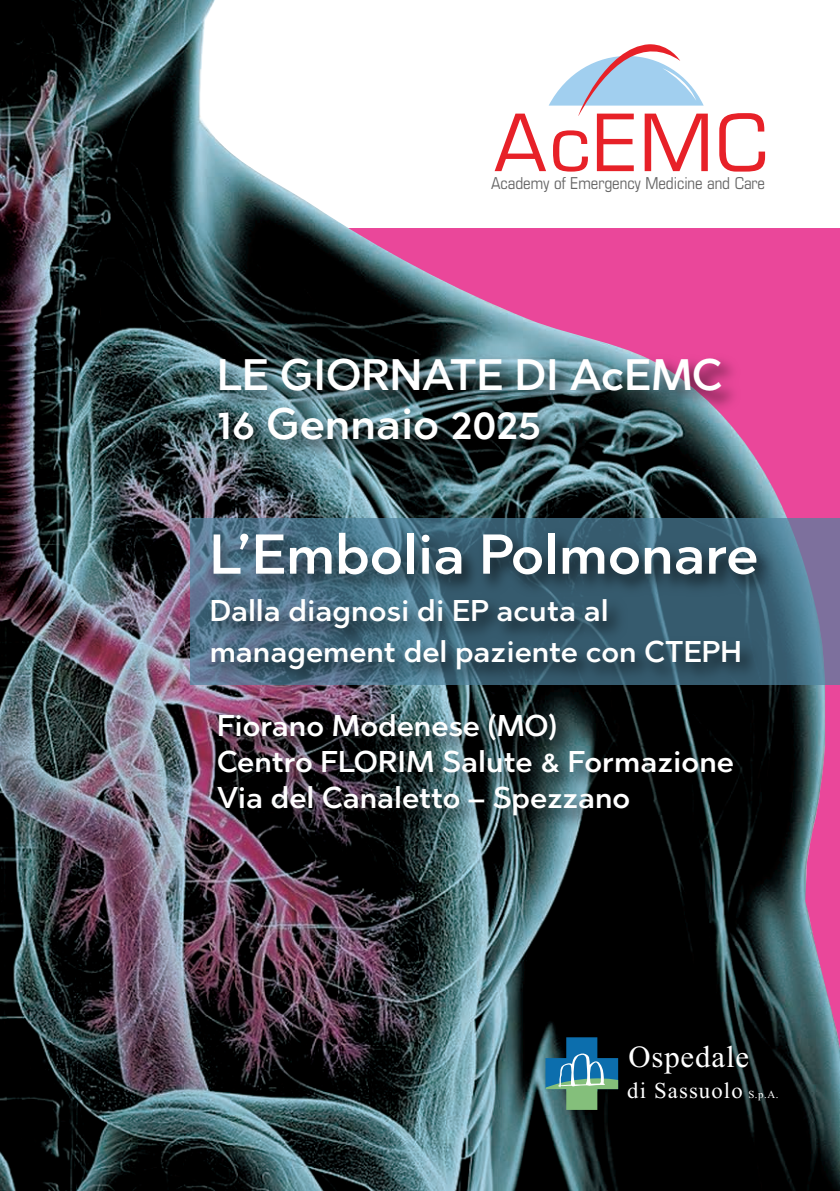
<style>
.page{position:relative;width:840px;height:1191px;background:#fff}
.page>*{position:absolute;margin:0;border:0;box-sizing:border-box;transform-origin:0 0}
.t1{font:76.6px "Eurostile";letter-spacing:.035em;color:#e72128}
.t2{font:600 56px "Abrade";color:#fff}
.t3{font:600 44px/49px "Abrade";color:#fff}
.t4{font:30.8px "Times New Roman";letter-spacing:.03em;color:#fff}
.t5{font:600 30px/36px "Abrade";color:#fff}
.t6{font:22.6px "Times New Roman";letter-spacing:.05em;color:#fff}
.t7{font:condensed 16.4px "Eurostile";letter-spacing:-.005em;color:#666}
.s1{font-size:10.8px}
</style>
<div class="page">
<img style="left:0;top:0;width:839px;height:1191px">
<div style="left:190px;top:518px;width:649px;height:167px;background:#7d709d"></div>
<img style="left:201px;top:343px;width:627px;height:99px">
<img style="left:201px;top:391px;width:554px;height:106px">
<img style="left:203px;top:819px;width:598px;height:53px">
<svg style="left:548px;top:36px;width:155px;height:80px"></svg>
<svg style="left:545px;top:1037px;width:72px;height:73px;background:#3b747e"></svg>
<img style="left:173px;top:516px;width:651px;height:303px">
<h1 class="t1" style="left:494px;top:114px;width:274px">AcEMC</h1>
<p class="t7" style="left:491px;top:177px;width:275px">Academy of Emergency Medicine and Care</p>
<h3 class="t3" style="left:217px;top:349px;width:507px">LE GIORNATE DI AcEMC<br>16 Gennaio 2025</h3>
<h2 class="t2" style="left:209px;top:517px;width:549px">L’Embolia Polmonare</h2>
<p class="t5" style="left:209px;top:590px;width:533px;line-height:40.4px">Dalla diagnosi di EP acuta al management del paziente con CTEPH</p>
<p class="t5" style="left:217px;top:707px;width:518px">Fiorano Modenese (MO)<br>Centro FLORIM Salute &amp; Formazione<br>Via del Canaletto – Spezzano</p>
<p class="t4" style="left:628px;top:1038px;width:122px">Ospedale</p>
<p class="t6" style="left:627px;top:1076px;width:153px">di Sassuolo <span class="s1">S.p.A.</span></p>
</div>
